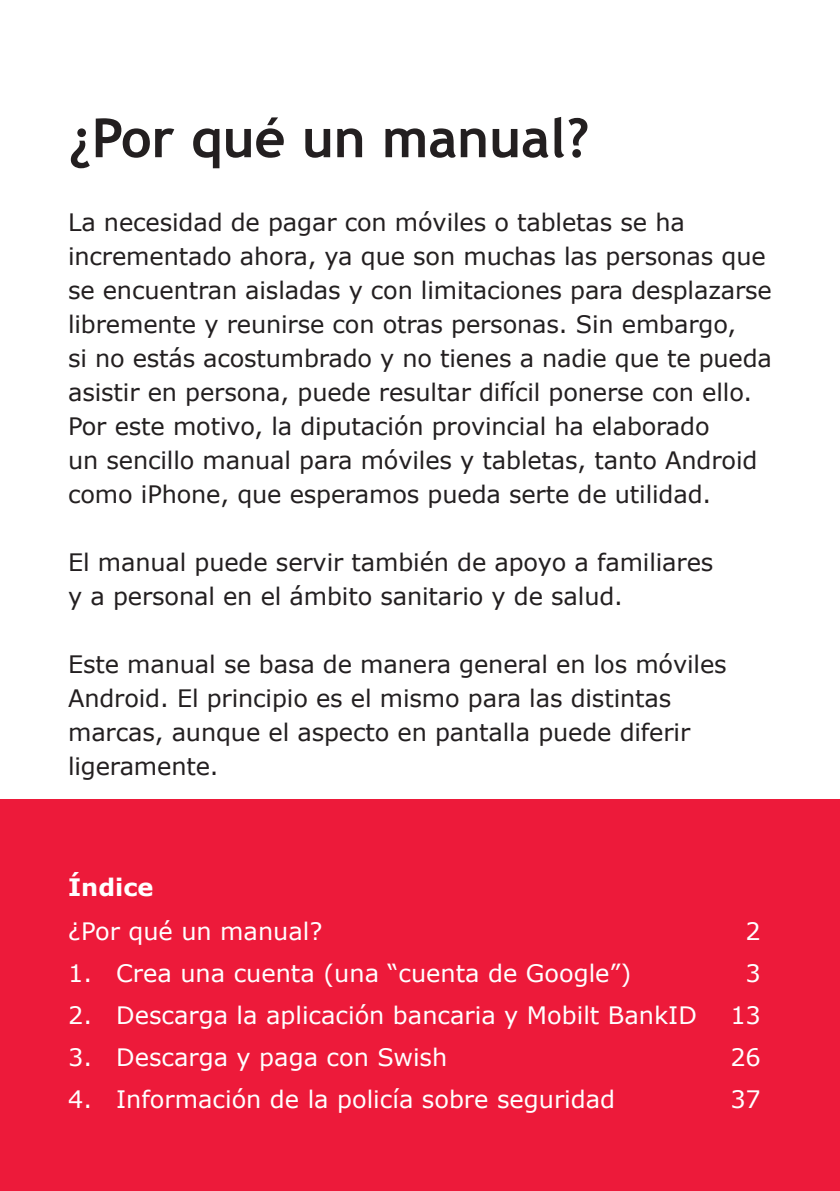
<style>
.page{position:relative;width:840px;height:1191px;background:#fff}
.page>*{position:absolute;margin:0;border:0;box-sizing:border-box;transform-origin:0 0}
.t1{font:700 54px "Trebuchet MS";color:#231f20}
.t2{font:24px/34px "Verdana";letter-spacing:-.005em;color:#231f20}
.t3{font:24px "Verdana";color:#fff}
.t4{font:700 24px "Verdana";color:#fff}
</style>
<div class="page">
<div style="left:0;top:799px;width:839px;height:392px;background:#ed1a3a"></div>
<h1 class="t1" style="left:68px;top:104px;width:522px">¿Por qué un manual?</h1>
<p class="t2" style="left:68px;top:205px;width:705px">La necesidad de pagar con móviles o tabletas se ha incrementado ahora, ya que son muchas las personas que se encuentran aisladas y con limitaciones para desplazarse libremente y reunirse con otras personas. Sin embargo,<br>si no estás acostumbrado y no tienes a nadie que te pueda asistir en persona, puede resultar difícil ponerse con ello.<br>Por este motivo, la diputación provincial ha elaborado<br>un sencillo manual para móviles y tabletas, tanto Android como iPhone, que esperamos pueda serte de utilidad.</p>
<p class="t2" style="left:68px;top:545px;width:646px">El manual puede servir también de apoyo a familiares y a personal en el ámbito sanitario y de salud.</p>
<p class="t2" style="left:68px;top:647px;width:659px">Este manual se basa de manera general en los móviles Android. El principio es el mismo para las distintas marcas, aunque el aspecto en pantalla puede diferir ligeramente.</p>
<p class="t4" style="left:68px;top:870px;width:87px">Índice</p>
<p class="t3" style="left:68px;top:914px;width:256px">¿Por qué un manual?</p>
<p class="t3" style="left:745px;top:914px;width:17px">2</p>
<p class="t3" style="left:68px;top:956px;width:564px">1. Crea una cuenta (una “cuenta de Google”)</p>
<p class="t3" style="left:745px;top:956px;width:17px">3</p>
<p class="t3" style="left:68px;top:998px;width:630px">2. Descarga la aplicación bancaria y Mobilt BankID</p>
<p class="t3" style="left:730px;top:998px;width:32px">13</p>
<p class="t3" style="left:68px;top:1040px;width:380px">3. Descarga y paga con Swish</p>
<p class="t3" style="left:730px;top:1040px;width:32px">26</p>
<p class="t3" style="left:68px;top:1082px;width:548px">4. Información de la policía sobre seguridad</p>
<p class="t3" style="left:730px;top:1082px;width:32px">37</p>
</div>
